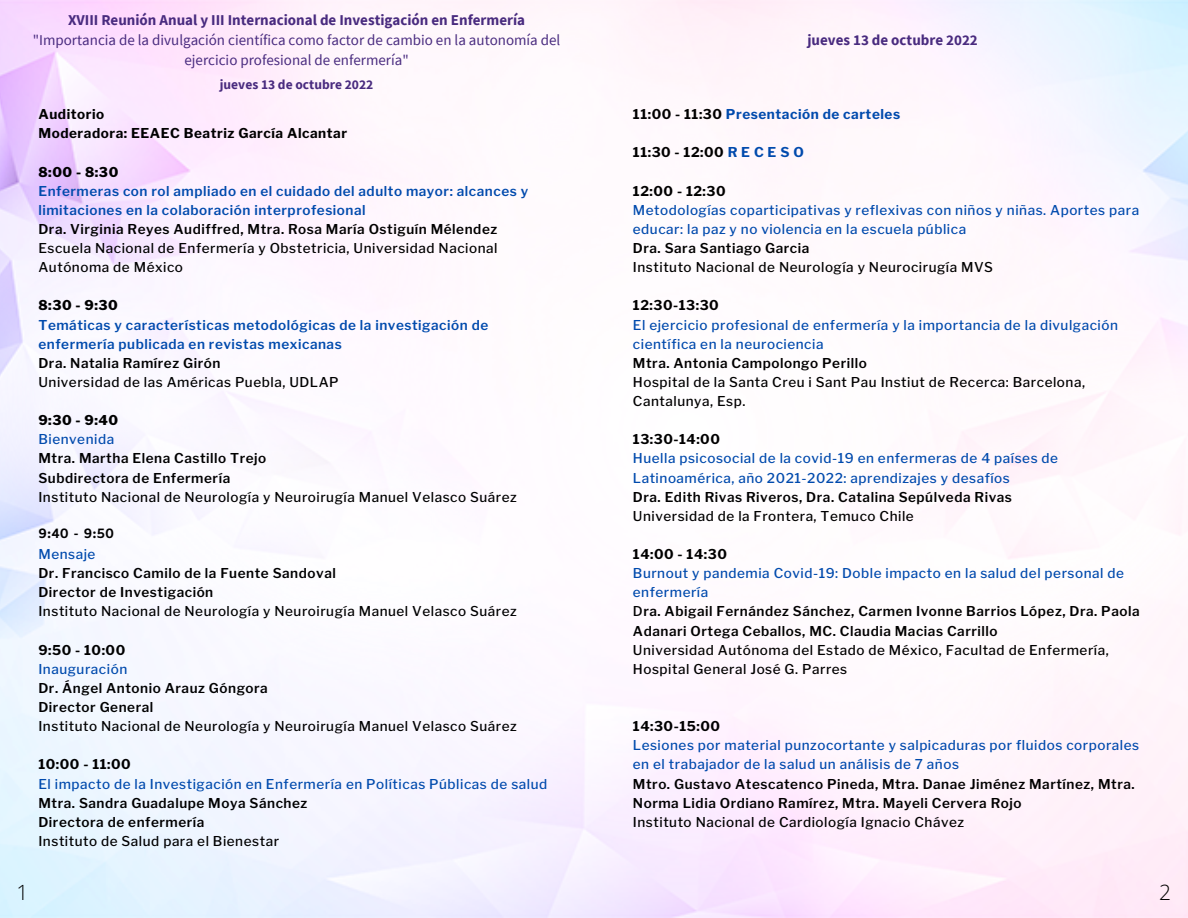
<style>
.page{position:relative;width:1188px;height:918px;background:#fff}
.page>*{position:absolute;margin:0;border:0;box-sizing:border-box;transform-origin:0 0}
.t1{font:300 21px "Open Sans";color:#000}
.t2{font:15px/20.2px "Source Sans Pro";color:#492b7f;text-align:center}
.t3{font:700 15px "Source Sans Pro";color:#492b7f}
.t4{font:600 13.5px/19.2px "Libre Franklin";letter-spacing:.04em;color:#000}
.t5{font:500 13.5px/19.2px "Libre Franklin";letter-spacing:.04em;color:#000}
.t6{font:500 13.5px/19.2px "Libre Franklin";letter-spacing:.04em;color:#004aad}
.t7{font:600 13.5px/19.2px "Libre Franklin";letter-spacing:.04em;color:#004aad}
.t8{font:700 13.5px/19.2px "Libre Franklin";letter-spacing:.04em;color:#000}
.t9{font:700 13.5px "Libre Franklin";letter-spacing:.04em;color:#004aad}
.t10{font:800 13.5px "Libre Franklin";letter-spacing:.04em;color:#000}
.t11{font:700 13.5px "Source Sans Pro";color:#492b7f}
.t12{font:700 13.5px "Amiko";color:#000}
.s1{color:#000}
.s2{color:#004aad}
.s3{font-weight:500;color:#004aad}
.s4{font-weight:500}
</style>
<div class="page">
<p class="t3" style="left:68px;top:10px;width:459px">XVIII Reunión Anual y III Internacional de Investigación en Enfermería</p>
<p class="t2" style="left:33px;top:30px;width:529px">"Importancia de la divulgación científica como factor de cambio en la autonomía del ejercicio profesional de enfermería"</p>
<p class="t11" style="left:220px;top:75px;width:155px">jueves 13 de octubre 2022</p>
<p class="t8" style="left:38px;top:105px;width:310px">Auditorio<br>Moderadora: EEAEC Beatriz García Alcantar</p>
<p class="t10" style="left:38px;top:164px;width:81px">8:00 - 8:30</p>
<p class="t7" style="left:38px;top:181px;width:491px">Enfermeras con rol ampliado en el cuidado del adulto mayor: alcances y limitaciones en la colaboración interprofesional</p>
<p class="t4" style="left:38px;top:220px;width:460px">Dra. Virginia Reyes Audiffred, Mtra. Rosa María Ostiguín Mélendez</p>
<p class="t5" style="left:38px;top:239px;width:461px">Escuela Nacional de Enfermería y Obstetricia, Universidad Nacional<br>Autónoma de México</p>
<p class="t10" style="left:38px;top:297px;width:81px">8:30 - 9:30</p>
<p class="t7" style="left:38px;top:315px;width:451px">Temáticas y características metodológicas de la investigación de enfermería publicada en revistas mexicanas</p>
<p class="t4" style="left:38px;top:353px;width:184px">Dra. Natalia Ramírez Girón</p>
<p class="t5" style="left:38px;top:373px;width:302px">Universidad de las Américas Puebla, UDLAP</p>
<p class="t10" style="left:38px;top:412px;width:81px">9:30 - 9:40</p>
<p class="t6" style="left:38px;top:430px;width:77px">Bienvenida</p>
<p class="t4" style="left:38px;top:449px;width:229px">Mtra. Martha Elena Castillo Trejo<br>Subdirectora de Enfermería</p>
<p class="t5" style="left:38px;top:487px;width:480px">Instituto Nacional de Neurología y Neuroirugía Manuel Velasco Suárez</p>
<p class="t12" style="left:38px;top:525px;width:77px">9:40 - 9:50</p>
<p class="t6" style="left:38px;top:545px;width:59px">Mensaje</p>
<p class="t4" style="left:38px;top:564px;width:299px">Dr. Francisco Camilo de la Fuente Sandoval<br>Director de Investigación</p>
<p class="t5" style="left:38px;top:602px;width:480px">Instituto Nacional de Neurología y Neuroirugía Manuel Velasco Suárez</p>
<p class="t8" style="left:38px;top:640px;width:88px">9:50 - 10:00</p>
<p class="t6" style="left:38px;top:659px;width:90px">Inauguración</p>
<p class="t4" style="left:38px;top:679px;width:231px">Dr. Ángel Antonio Arauz Góngora<br>Director General</p>
<p class="t5" style="left:38px;top:717px;width:480px">Instituto Nacional de Neurología y Neuroirugía Manuel Velasco Suárez</p>
<p class="t8" style="left:38px;top:755px;width:94px">10:00 - 11:00</p>
<p class="t6" style="left:38px;top:774px;width:510px">El impacto de la Investigación en Enfermería en Políticas Públicas de salud</p>
<p class="t4" style="left:38px;top:793px;width:270px">Mtra. Sandra Guadalupe Moya Sánchez<br>Directora de enfermería</p>
<p class="t5" style="left:38px;top:832px;width:242px">Instituto de Salud para el Bienestar</p>
<h1 class="t1" style="left:17px;top:877px;width:13px">1</h1>
<p class="t3" style="left:807px;top:30px;width:172px">jueves 13 de octubre 2022</p>
<p class="t9" style="left:633px;top:106px;width:269px"><span class="s1">11:00 - 11:30</span> Presentación de carteles</p>
<p class="t8" style="left:633px;top:143px;width:172px">11:30 - 12:00 <span class="s2">R E C E S O</span></p>
<p class="t8" style="left:633px;top:181px;width:94px">12:00 - 12:30</p>
<p class="t6" style="left:633px;top:200px;width:508px">Metodologías coparticipativas y reflexivas con niños y niñas. Aportes para educar: la paz y no violencia en la escuela pública</p>
<p class="t4" style="left:633px;top:239px;width:178px">Dra. Sara Santiago Garcia</p>
<p class="t5" style="left:633px;top:258px;width:362px">Instituto Nacional de Neurología y Neurocirugía MVS</p>
<p class="t8" style="left:633px;top:296px;width:87px">12:30-13:30</p>
<p class="t6" style="left:633px;top:315px;width:487px">El ejercicio profesional de enfermería y la importancia de la divulgación científica en la neurociencia</p>
<p class="t4" style="left:633px;top:353px;width:235px">Mtra. Antonia Campolongo Perillo</p>
<p class="t5" style="left:633px;top:373px;width:454px">Hospital de la Santa Creu i Sant Pau Instiut de Recerca: Barcelona,<br>Cantalunya, Esp.</p>
<p class="t8" style="left:633px;top:430px;width:89px">13:30-14:00</p>
<p class="t6" style="left:633px;top:449px;width:427px">Huella psicosocial de la covid-19 en enfermeras de 4 países de<br>Latinoamérica, año 2021-2022: aprendizajes y desafíos</p>
<p class="t4" style="left:633px;top:487px;width:381px">Dra. Edith Rivas Riveros, Dra. Catalina Sepúlveda Rivas</p>
<p class="t5" style="left:633px;top:506px;width:282px">Universidad de la Frontera, Temuco Chile</p>
<p class="t8" style="left:633px;top:545px;width:95px">14:00 - 14:30</p>
<p class="t4" style="left:633px;top:564px;width:508px"><span class="s3">Burnout y pandemia Covid-19: Doble impacto en la salud del personal de enfermería<br></span><span class="s4">D</span>ra. Abigail Fernández Sánchez, Carmen Ivonne Barrios López, Dra. Paola Adanari Ortega Ceballos, MC. Claudia Macias Carrillo</p>
<p class="t5" style="left:633px;top:640px;width:477px">Universidad Autónoma del Estado de México, Facultad de Enfermería,<br>Hospital General José G. Parres</p>
<p class="t8" style="left:633px;top:717px;width:89px">14:30-15:00</p>
<p class="t6" style="left:633px;top:736px;width:508px">Lesiones por material punzocortante y salpicaduras por fluidos corporales en el trabajador de la salud un análisis de 7 años</p>
<p class="t4" style="left:633px;top:774px;width:503px">Mtro. Gustavo Atescatenco Pineda, Mtra. Danae Jiménez Martínez, Mtra.<br>Norma Lidia Ordiano Ramírez, Mtra. Mayeli Cervera Rojo</p>
<p class="t5" style="left:633px;top:812px;width:333px">Instituto Nacional de Cardiología Ignacio Chávez</p>
<h1 class="t1" style="left:1159px;top:877px;width:13px">2</h1>
</div>
